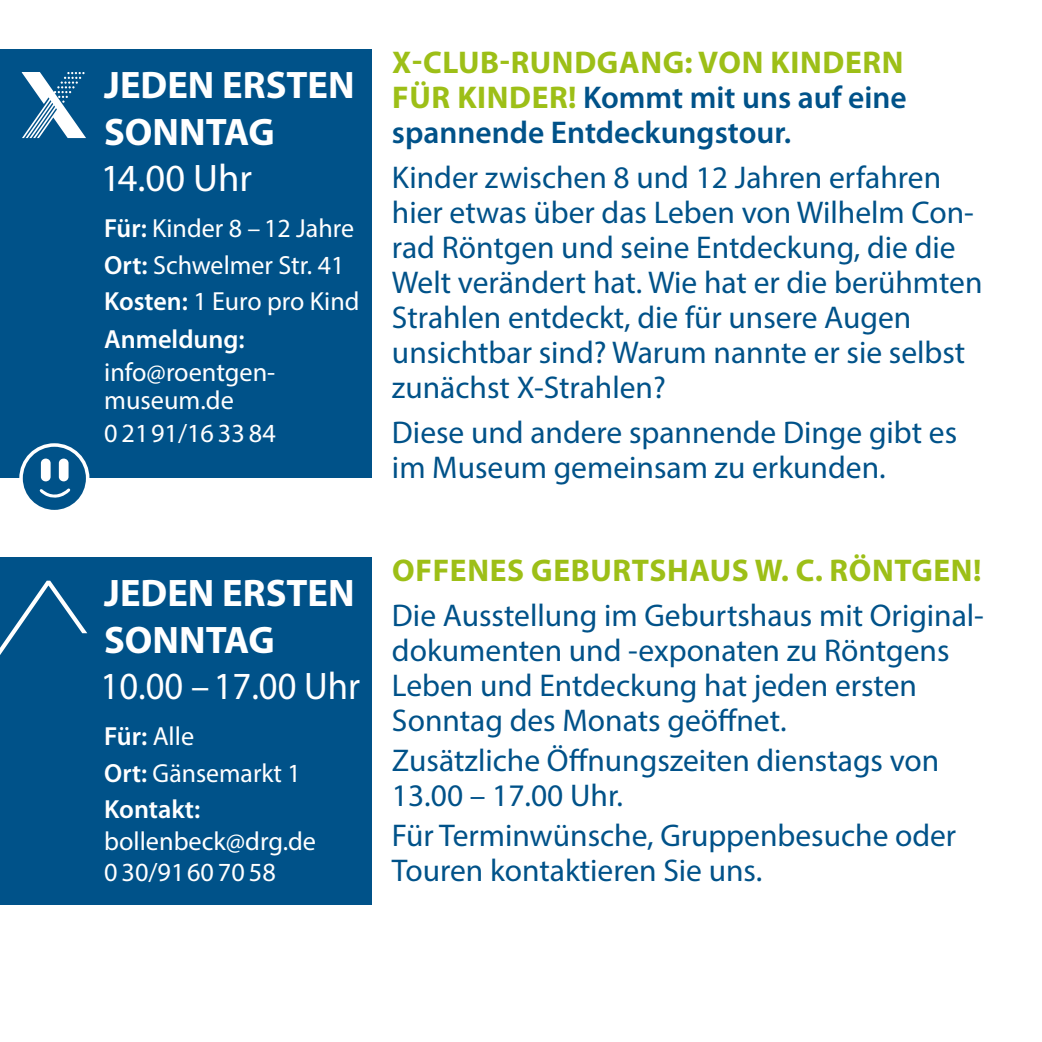
<style>
.page{position:relative;width:1042px;height:1042px;background:#fff}
.page>*{position:absolute;margin:0;border:0;box-sizing:border-box;transform-origin:0 0}
.t1{font:700 38.5px/46.2px "Myriad Pro";color:#fff}
.t2{font:38.5px "Myriad Pro";color:#fff;scale:.95 1}
.t3{font:38.5px "Myriad Pro";color:#fff}
.t4{font:31.5px/35px "Myriad Pro";color:#005289}
.t5{font:600 31.5px/35px "Myriad Pro";color:#005289;text-align:justify}
.t6{font:700 31.5px "Myriad Pro";letter-spacing:.02em;color:#9dbf17}
.t7{font:26.25px/37.1px "Myriad Pro";color:#fff}
.t8{font:600 26.25px/36.4px "Myriad Pro";color:#fff}
.s1{font-weight:600}
.s2{font-weight:400}
.s3{font-weight:700;color:#9dbf17}
</style>
<div class="page">
<div style="left:0;top:558px;width:371px;height:347px;background:#005289"></div>
<div style="left:0;top:50px;width:371px;height:428px;background:#005289"></div>
<svg style="left:21px;top:72px;width:65px;height:66px"></svg>
<svg style="left:0;top:581px;width:87px;height:74px"></svg>
<svg style="left:24px;top:445px;width:64px;height:63px"></svg>
<div style="left:19px;top:443px;width:70px;height:70px;border:4px solid #fff;border-radius:50%"></div>
<p class="t1" style="left:104px;top:61px;width:252px">JEDEN ERSTEN<br>SONNTAG</p>
<p class="t3" style="left:101px;top:154px;width:153px">14.00 Uhr</p>
<p class="t7" style="left:104px;top:209px;width:257px"><span class="s1">Für:</span> Kinder 8 – 12 Jahre<br><span class="s1">Ort:</span> Schwelmer Str. 41<br><span class="s1">Kosten:</span> 1 Euro pro Kind<br><span class="s1">Anmeldung:</span></p>
<p class="t7" style="left:104px;top:358px;width:173px;line-height:28px">info@roentgen&shy;museum.de</p>
<p class="t7" style="left:104px;top:414px;width:173px">0 2191/16 33 84</p>
<p class="t1" style="left:104px;top:569px;width:252px">JEDEN ERSTEN<br>SONNTAG</p>
<p class="t2" style="left:101px;top:662px;width:275px">10.00 –17.00 Uhr</p>
<p class="t8" style="left:104px;top:717px;width:198px">Für: <span class="s2">Alle<br></span>Ort: <span class="s2">Gänsemarkt 1<br></span>Kontakt:</p>
<p class="t7" style="left:104px;top:825px;width:213px;line-height:31.5px">bollenbeck@drg.de<br>0 30/9160 70 58</p>
<p class="t5" style="left:392px;top:44px;width:516px"><span class="s3">X-CLUB-RUNDGANG: VON KINDERN FÜR KINDER!</span> Kommt mit uns auf eine spannende Entdeckungstour.</p>
<p class="t4" style="left:392px;top:160px;width:592px">Kinder zwischen 8 und 12 Jahren erfahren hier etwas über das Leben von Wilhelm Con&shy;rad Röntgen und seine Entdeckung, die die Welt verändert hat. Wie hat er die berühmten Strahlen entdeckt, die für unsere Augen unsichtbar sind? Warum nannte er sie selbst zunächst X-Strahlen?</p>
<p class="t4" style="left:392px;top:414px;width:567px">Diese und andere spannende Dinge gibt es im Museum gemeinsam zu erkunden.</p>
<p class="t6" style="left:392px;top:550px;width:591px">OFFENES GEBURTSHAUS W. C. RÖNTGEN!</p>
<p class="t4" style="left:392px;top:598px;width:593px">Die Ausstellung im Geburtshaus mit Original&shy;dokumenten und -exponaten zu Röntgens Leben und Entdeckung hat jeden ersten Sonntag des Monats geöffnet.</p>
<p class="t4" style="left:392px;top:743px;width:549px">Zusätzliche Öffnungszeiten dienstags von<br>13.00 – 17.00 Uhr.</p>
<p class="t4" style="left:392px;top:817px;width:566px">Für Terminwünsche, Gruppenbesuche oder<br>Touren kontaktieren Sie uns.</p>
</div>
